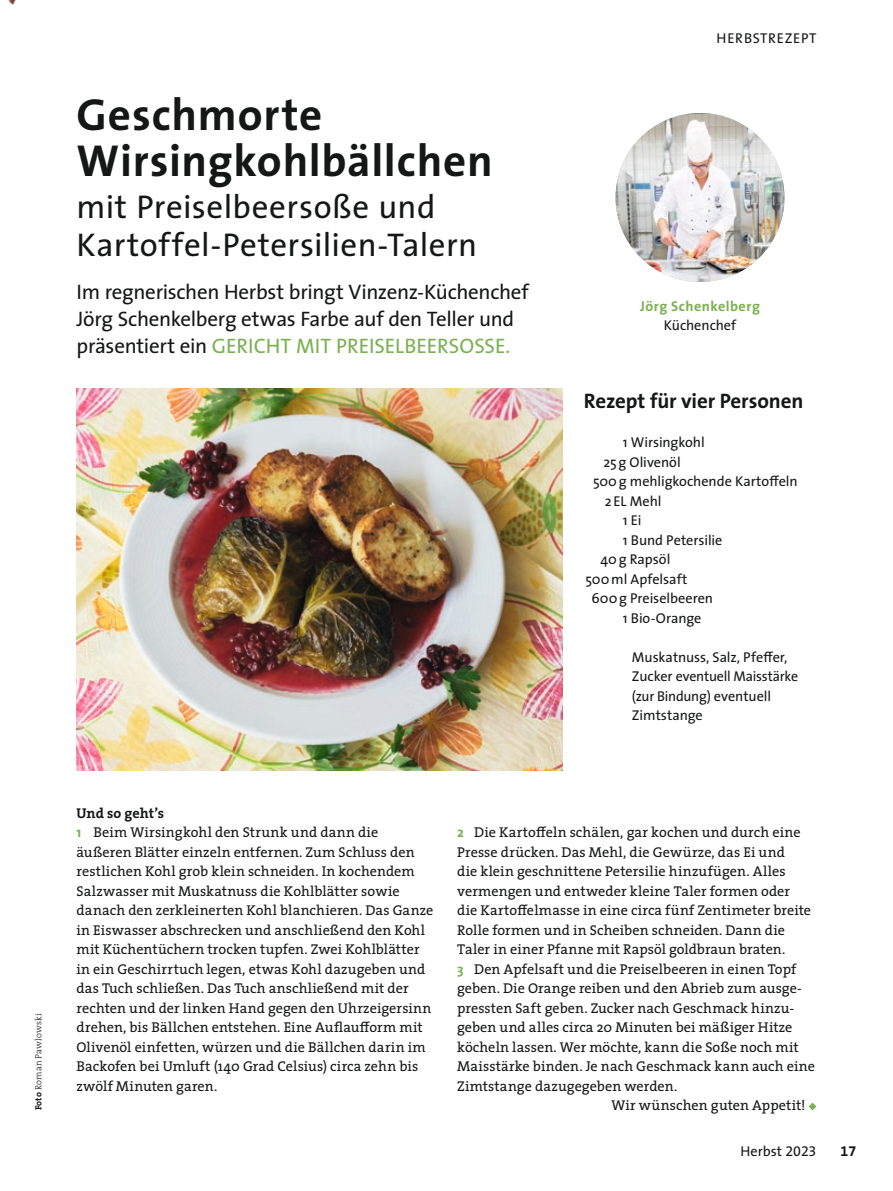
<style>
.page{position:relative;width:893px;height:1191px;background:#fff}
.page>*{position:absolute;margin:0;border:0;box-sizing:border-box;transform-origin:0 0}
.t1{font:700 45px/46.5px "The Sans";letter-spacing:.02em;color:#151616}
.t2{font:33px/37.5px "The Sans";letter-spacing:.015em;color:#151616}
.t3{font:21px/27px "The Sans";letter-spacing:-.01em;color:#151616}
.t4{font:700 21px "The Sans";letter-spacing:-.005em;color:#151616}
.t5{font:14.25px/19.5px "The Serif";letter-spacing:.005em;color:#151616}
.t6{font:14.25px/19.5px "The Sans";letter-spacing:-.005em;color:#151616}
.t7{font:700 14.25px "The Sans";letter-spacing:.035em;color:#7bb151}
.t8{font:14.25px "The Sans";letter-spacing:.05em;color:#151616}
.t9{font:14.25px "The Sans Bold Expert";color:#151616}
.t10{font:300 9px "The Serif";letter-spacing:.015em;color:#151616}
.s1{font-weight:700}
.s2{color:#7bb151}
.s3{font-family:"The Sans";font-weight:700;color:#7bb151}
.s4{font-family:"The Sans Regular Expert"}
</style>
<div class="page">
<img style="left:77px;top:389px;width:486px;height:382px">
<svg style="left:809px;top:1102px;width:7px;height:8px"></svg>
<img style="left:616px;top:113px;width:168px;height:169px;border-radius:84px">
<p class="t10" style="left:31px;top:1110px;width:98px;rotate:-90deg"><span class="s1">Foto</span> Roman Pawlowski</p>
<h1 class="t1" style="left:77px;top:90px;width:418px">Geschmorte<br>Wirsingkohlbällchen</h1>
<h2 class="t2" style="left:77px;top:187px;width:402px">mit Preiselbeersoße und<br>Kartoffel-Petersilien-Talern</h2>
<h3 class="t3" style="left:77px;top:277px;width:454px">Im regnerischen Herbst bringt Vinzenz-Küchenchef<br>Jörg Schenkelberg etwas Farbe auf den Teller und präsentiert ein <span class="s2">GERICHT MIT PREISELBEERSOSSE.</span></h3>
<p class="t8" style="left:716px;top:26px;width:101px">HERBSTREZEPT</p>
<p class="t7" style="left:640px;top:294px;width:121px">Jörg Schenkelberg</p>
<p class="t6" style="left:664px;top:315px;width:74px">Küchenchef</p>
<h3 class="t4" style="left:584px;top:383px;width:221px">Rezept für vier Personen</h3>
<p class="t6" style="left:623px;top:432px;width:83px">1 Wirsingkohl</p>
<p class="t6" style="left:603px;top:452px;width:79px">25g Olivenöl</p>
<p class="t6" style="left:593px;top:471px;width:206px">500g mehligkochende Kartoffeln</p>
<p class="t6" style="left:605px;top:491px;width:58px">2EL Mehl</p>
<p class="t6" style="left:623px;top:510px;width:20px">1 Ei</p>
<p class="t6" style="left:623px;top:530px;width:101px">1 Bund Petersilie</p>
<p class="t6" style="left:600px;top:549px;width:71px">40g Rapsöl</p>
<p class="t6" style="left:585px;top:568px;width:104px">500ml Apfelsaft</p>
<p class="t6" style="left:591px;top:588px;width:123px">600g Preiselbeeren</p>
<p class="t6" style="left:623px;top:607px;width:80px">1 Bio-Orange</p>
<p class="t6" style="left:632px;top:646px;width:168px">Muskatnuss, Salz, Pfeffer,<br>Zucker eventuell Maisstärke (zur Bindung) eventuell<br>Zimtstange</p>
<p class="t5" style="left:77px;top:803px;width:358px"><span class="s1">Und so geht’s<br></span><span class="s3">1</span> Beim Wirsingkohl den Strunk und dann die äußeren Blätter einzeln entfernen. Zum Schluss den restlichen Kohl grob klein schneiden. In kochendem Salzwasser mit Muskatnuss die Kohlblätter sowie danach den zerkleinerten Kohl blanchieren. Das Ganze in Eiswasser abschrecken und anschließend den Kohl mit Küchentüchern trocken tupfen. Zwei Kohlblätter in ein Geschirrtuch legen, etwas Kohl dazugeben und das Tuch schließen. Das Tuch anschließend mit der rechten und der linken Hand gegen den Uhrzeigersinn drehen, bis Bällchen entstehen. Eine Auflaufform mit Olivenöl einfetten, würzen und die Bällchen darin im Backofen bei Umluft (140 Grad Celsius) circa zehn bis zwölf Minuten garen.</p>
<p class="t5" style="left:457px;top:822px;width:345px"><span class="s3">2</span> Die Kartoffeln schälen, gar kochen und durch eine</p>
<p class="t5" style="left:457px;top:841px;width:329px">Presse drücken. Das Mehl, die Gewürze, das Ei und</p>
<p class="t5" style="left:457px;top:861px;width:330px">die klein geschnittene Petersilie hinzufügen. Alles</p>
<p class="t5" style="left:457px;top:880px;width:334px">vermengen und entweder kleine Taler formen oder</p>
<p class="t5" style="left:457px;top:900px;width:356px">die Kartoffelmasse in eine circa fünf Zentimeter breite</p>
<p class="t5" style="left:457px;top:919px;width:329px">Rolle formen und in Scheiben schneiden. Dann die</p>
<p class="t5" style="left:457px;top:939px;width:330px">Taler in einer Pfanne mit Rapsöl goldbraun braten.</p>
<p class="t5" style="left:457px;top:958px;width:341px"><span class="s3">3</span> Den Apfelsaft und die Preiselbeeren in einen Topf</p>
<p class="t5" style="left:457px;top:978px;width:346px">geben. Die Orange reiben und den Abrieb zum ausge-</p>
<p class="t5" style="left:457px;top:997px;width:339px">pressten Saft geben. Zucker nach Geschmack hinzu-</p>
<p class="t5" style="left:457px;top:1017px;width:337px">geben und alles circa 20 Minuten bei mäßiger Hitze</p>
<p class="t5" style="left:457px;top:1036px;width:343px">köcheln lassen. Wer möchte, kann die Soße noch mit</p>
<p class="t5" style="left:457px;top:1056px;width:359px">Maisstärke binden. Je nach Geschmack kann auch eine</p>
<p class="t5" style="left:457px;top:1075px;width:222px">Zimtstange dazugegeben werden.</p>
<p class="t5" style="left:611px;top:1095px;width:195px">Wir wünschen guten Appetit!</p>
<p class="t6" style="left:741px;top:1141px;width:77px">Herbst <span class="s4">2023</span></p>
<p class="t9" style="left:840px;top:1139px;width:17px">17</p>
</div>
